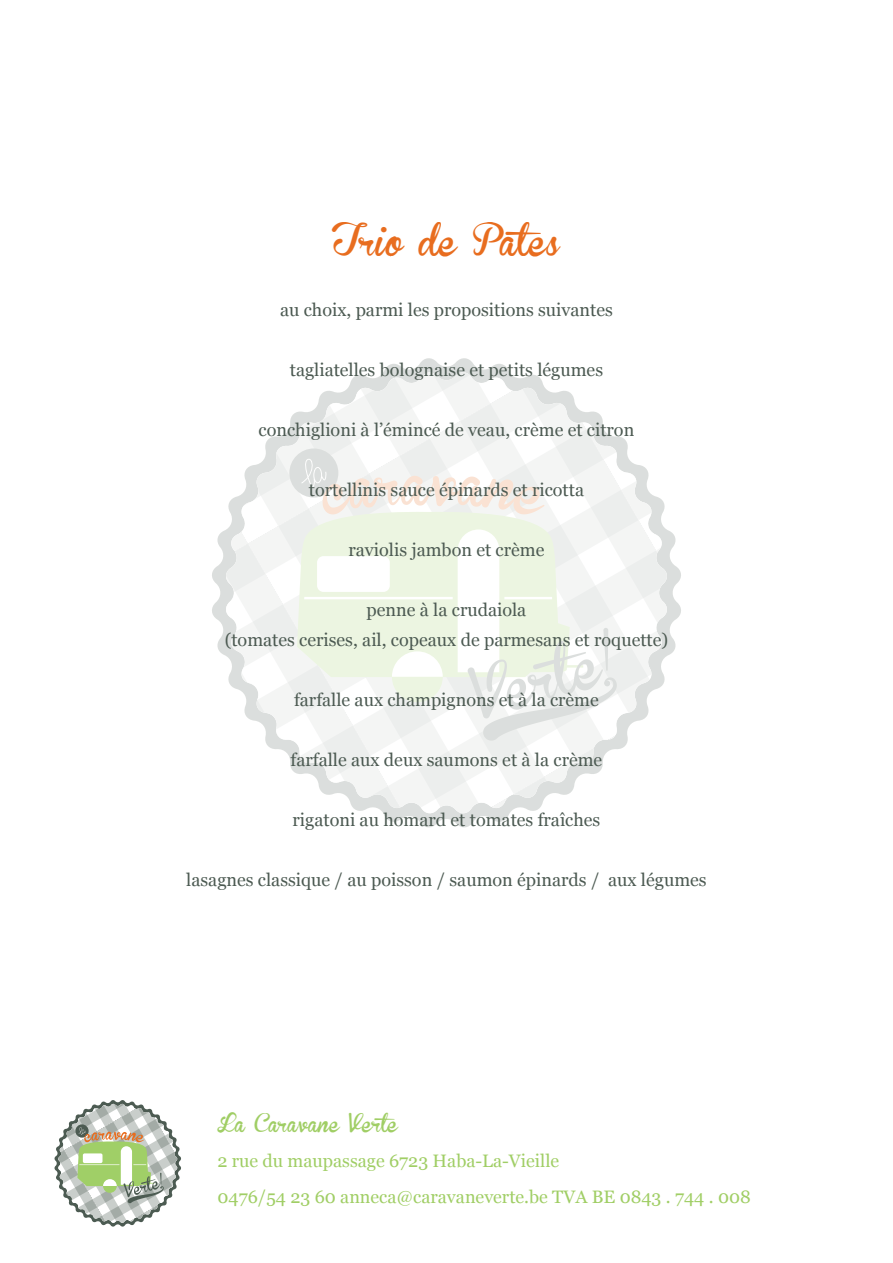
<style>
.page{position:relative;width:893px;height:1263px;background:#fff}
.page>*{position:absolute;margin:0;border:0;box-sizing:border-box;transform-origin:0 0}
.t1{font:31.5px "Brannboll Fet";color:#e86d1f}
.t2{font:18px/30px "Georgia";color:#4c5a52;text-align:center}
.t3{font:18px/36px "Georgia";color:#a0ce65}
.t4{font:18px "Brannboll Fet";color:#a0ce65}
</style>
<div class="page">
<svg style="left:212px;top:358px;width:469px;height:470px"></svg>
<svg style="left:224px;top:371px;width:445px;height:444px;fill:#f4f5f4"></svg>
<svg style="left:297px;top:510px;width:286px;height:167px;background:#ecf4e3"></svg>
<div style="left:392px;top:651px;width:51px;height:51px;background:#ecf5e1;border-radius:50%"></div>
<svg style="left:392px;top:651px;width:51px;height:26px"></svg>
<div style="left:317px;top:556px;width:73px;height:36px;background:#fff;border-radius:6px"></div>
<hr style="left:304px;top:597px;width:149px;height:2px;background:#fff">
<div style="left:289px;top:448px;width:49px;height:49px;background:#dbdedd;border-radius:50%"></div>
<svg style="left:301px;top:458px;width:243px;height:56px"></svg>
<svg style="left:458px;top:529px;width:159px;height:212px"></svg>
<svg style="left:54px;top:1100px;width:127px;height:127px"></svg>
<h1 class="t1" style="left:333px;top:224px;width:228px">Trio de Pates</h1>
<p class="t2" style="left:280px;top:294px;width:334px">au choix, parmi les propositions suivantes</p>
<p class="t2" style="left:290px;top:354px;width:315px">tagliatelles bolognaise et petits légumes</p>
<p class="t2" style="left:259px;top:414px;width:377px">conchiglioni à l’émincé de veau, crème et citron</p>
<p class="t2" style="left:309px;top:474px;width:277px">tortellinis sauce épinards et ricotta</p>
<p class="t2" style="left:349px;top:534px;width:197px">raviolis jambon et crème</p>
<p class="t2" style="left:225px;top:594px;width:445px">penne à la crudaiola<br>(tomates cerises, ail, copeaux de parmesans et roquette)</p>
<p class="t2" style="left:294px;top:684px;width:306px">farfalle aux champignons et à la crème</p>
<p class="t2" style="left:291px;top:744px;width:313px">farfalle aux deux saumons et à la crème</p>
<p class="t2" style="left:293px;top:804px;width:309px">rigatoni au homard et tomates fraîches</p>
<p class="t2" style="left:186px;top:864px;width:522px">lasagnes classique / au poisson / saumon épinards / aux légumes</p>
<p class="t4" style="left:217px;top:1114px;width:186px">La Caravane Verte</p>
<p class="t3" style="left:217px;top:1142px;width:535px">2 rue du maupassage 6723 Haba-La-Vieille<br>0476/54 23 60 anneca@caravaneverte.be TVA BE 0843 . 744 . 008</p>
</div>
